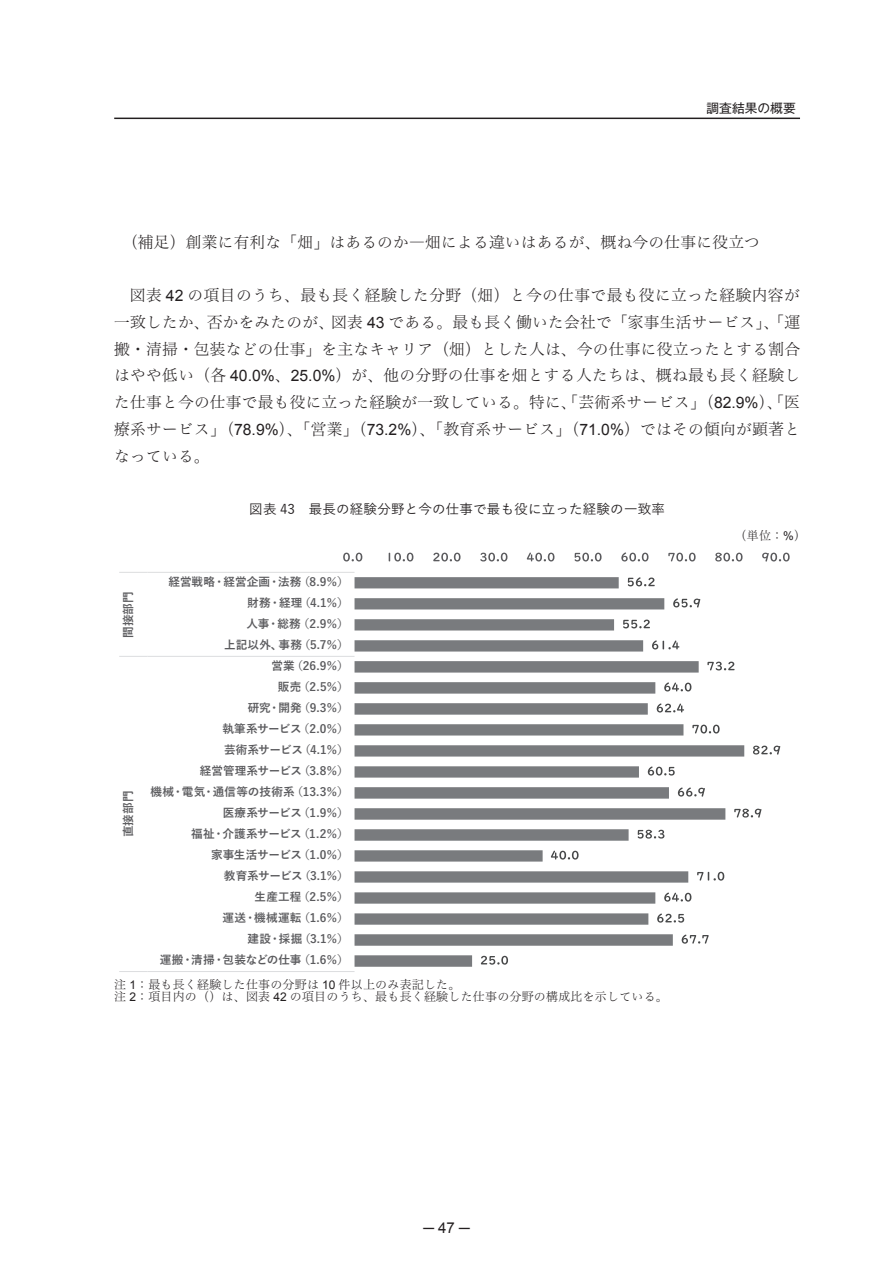
<style>
.page{position:relative;width:893px;height:1263px;background:#fff}
.page>*{position:absolute;margin:0;border:0;box-sizing:border-box;transform-origin:0 0}
.t1{font:15.75px/26.7px "Hira Min Pro W2";letter-spacing:.015em;color:#231f20;text-align:justify}
.t2{font:15px "Arial";color:#231f20}
.t3{font:500 13.5px "Yu Go";letter-spacing:.015em;color:#231f20}
.t4{font:12.75px "Gothic MB101 Pro";color:#231f20}
.t5{font:12px/12px "Hira Min Pro W2";letter-spacing:.015em;color:#231f20}
.t6{font:11.7px "Yu Go Bold 90 pv RKSJ H";color:#5b5b5e}
.t7{font:11.7px "Yu Go Bold 90 pv RKSJ H";letter-spacing:-.03em;color:#5b5b5e}
.t8{font:11.7px "Yu Go Bold 90 pv RKSJ H";letter-spacing:-.04em;color:#5b5b5e}
.t9{font:11.55px/21px "Yu Go Bold 90 pv RKSJ H";letter-spacing:.005em;color:#5b5b5e;text-align:right}
.t10{font:11.55px/21px "Yu Go Bold 90 pv RKSJ H";letter-spacing:-.03em;color:#5b5b5e;text-align:right}
.s1{font-family:"Arial"}
.s2{font-size:11.55px}
</style>
<div class="page">
<hr style="left:114px;top:118px;width:686px;height:1px;background:#231f20">
<svg style="left:355px;top:577px;width:389px;height:390px"></svg>
<hr style="left:148px;top:572px;width:207px;height:1px;background:#dcdddf">
<hr style="left:148px;top:656px;width:207px;height:1px;background:#dcdddf">
<hr style="left:148px;top:971px;width:207px;height:1px;background:#dcdddf">
<svg style="left:119px;top:572px;width:29px;height:1px"></svg>
<svg style="left:119px;top:656px;width:29px;height:1px"></svg>
<svg style="left:119px;top:971px;width:29px;height:1px"></svg>
<div style="left:623px;top:572px;width:36px;height:21px;background:#fff"></div>
<svg style="left:628px;top:577px;width:27px;height:9px"></svg>
<div style="left:668px;top:593px;width:37px;height:21px;background:#fff"></div>
<svg style="left:673px;top:598px;width:27px;height:9px"></svg>
<div style="left:618px;top:614px;width:37px;height:21px;background:#fff"></div>
<svg style="left:623px;top:620px;width:27px;height:8px"></svg>
<div style="left:647px;top:635px;width:37px;height:21px;background:#fff"></div>
<svg style="left:652px;top:640px;width:27px;height:9px"></svg>
<div style="left:702px;top:656px;width:37px;height:21px;background:#fff"></div>
<svg style="left:707px;top:662px;width:27px;height:8px"></svg>
<div style="left:659px;top:677px;width:37px;height:21px;background:#fff"></div>
<svg style="left:664px;top:682px;width:27px;height:9px"></svg>
<div style="left:652px;top:698px;width:36px;height:21px;background:#fff"></div>
<svg style="left:657px;top:703px;width:27px;height:9px"></svg>
<div style="left:687px;top:719px;width:37px;height:21px;background:#fff"></div>
<svg style="left:692px;top:725px;width:28px;height:8px"></svg>
<svg style="left:753px;top:746px;width:27px;height:8px"></svg>
<div style="left:643px;top:761px;width:36px;height:21px;background:#fff"></div>
<svg style="left:648px;top:766px;width:27px;height:9px"></svg>
<div style="left:673px;top:782px;width:36px;height:22px;background:#fff"></div>
<svg style="left:678px;top:787px;width:27px;height:10px"></svg>
<div style="left:729px;top:803px;width:37px;height:22px;background:#fff"></div>
<svg style="left:734px;top:809px;width:27px;height:8px"></svg>
<div style="left:632px;top:824px;width:37px;height:22px;background:#fff"></div>
<svg style="left:638px;top:830px;width:26px;height:8px"></svg>
<div style="left:546px;top:845px;width:37px;height:22px;background:#fff"></div>
<svg style="left:551px;top:851px;width:28px;height:8px"></svg>
<div style="left:692px;top:866px;width:37px;height:22px;background:#fff"></div>
<svg style="left:697px;top:872px;width:27px;height:9px"></svg>
<div style="left:659px;top:887px;width:37px;height:22px;background:#fff"></div>
<svg style="left:664px;top:892px;width:27px;height:10px"></svg>
<div style="left:652px;top:908px;width:37px;height:22px;background:#fff"></div>
<svg style="left:657px;top:913px;width:27px;height:10px"></svg>
<div style="left:677px;top:929px;width:36px;height:22px;background:#fff"></div>
<svg style="left:682px;top:935px;width:27px;height:9px"></svg>
<div style="left:476px;top:950px;width:37px;height:22px;background:#fff"></div>
<svg style="left:481px;top:956px;width:27px;height:9px"></svg>
<svg style="left:343px;top:553px;width:19px;height:8px"></svg>
<svg style="left:389px;top:553px;width:24px;height:8px"></svg>
<svg style="left:433px;top:553px;width:27px;height:8px"></svg>
<svg style="left:480px;top:553px;width:27px;height:8px"></svg>
<svg style="left:527px;top:553px;width:27px;height:8px"></svg>
<svg style="left:575px;top:553px;width:27px;height:8px"></svg>
<svg style="left:621px;top:552px;width:27px;height:9px"></svg>
<svg style="left:668px;top:553px;width:28px;height:8px"></svg>
<svg style="left:715px;top:553px;width:27px;height:8px"></svg>
<svg style="left:762px;top:553px;width:28px;height:8px"></svg>
<p class="t4" style="left:706px;top:97px;width:91px">調査結果の概要</p>
<p class="t1" style="left:122px;top:227px;width:639px">（補足）創業に有利な「畑」はあるのか―畑による違いはあるが、概ね今の仕事に役立つ</p>
<p class="t1" style="left:114px;top:281px;width:687px;text-indent:16px">図表 <span class="s1">42</span> の項目のうち、最も長く経験した分野（畑）と今の仕事で最も役に立った経験内容が一致したか、否かをみたのが、図表 <span class="s1">43</span> である。最も長く働いた会社で「家事生活サービス」、「運搬・清掃・包装などの仕事」を主なキャリア（畑）とした人は、今の仕事に役立ったとする割合はやや低い（各 <span class="s1">40.0%</span>、<span class="s1">25.0%</span>）が、他の分野の仕事を畑とする人たちは、概ね最も長く経験した仕事と今の仕事で最も役に立った経験が一致している。特に、「芸術系サービス」（<span class="s1">82.9%</span>）、「医療系サービス」（<span class="s1">78.9%</span>）、「営業」（<span class="s1">73.2%</span>）、「教育系サービス」（<span class="s1">71.0%</span>）ではその傾向が顕著となっている。</p>
<p class="t3" style="left:249px;top:497px;width:417px">図表 43　最長の経験分野と今の仕事で最も役に立った経験の一致率</p>
<p class="t5" style="left:735px;top:528px;width:73px">（単位：<span class="s1">%</span>）</p>
<p class="t9" style="left:169px;top:571px;width:182px">経営戦略・経営企画・法務（8.9％）財務・経理（4.1％）</p>
<p class="t6" style="left:247px;top:617px;width:104px">人事・総務（2.9<span class="s2">％）</span></p>
<p class="t9" style="left:224px;top:634px;width:126px">上記以外、事務（5.7％）営業（26.9％）<br>販売（2.5％）<br>研究・開発（9.3％）</p>
<p class="t8" style="left:222px;top:722px;width:128px">執筆系サービス（2.0<span class="s2">％）</span></p>
<p class="t10" style="left:200px;top:740px;width:151px">芸術系サービス（4.1％）<br>経営管理系サービス（3.8％）</p>
<p class="t6" style="left:150px;top:785px;width:200px">機械・電気・通信等の技術系（13.3<span class="s2">％）</span></p>
<p class="t10" style="left:191px;top:803px;width:159px">医療系サービス（1.9％）<br>福祉・介護系サービス（1.2％）</p>
<p class="t7" style="left:211px;top:848px;width:139px">家事生活サービス（1.0<span class="s2">％）</span></p>
<p class="t9" style="left:223px;top:866px;width:128px">教育系サービス（3.1％）生産工程（2.5％）<br>運送・機械運転（1.6％）建設・採掘（3.1％）</p>
<p class="t6" style="left:160px;top:953px;width:190px">運搬・清掃・包装などの仕事（1.6<span class="s2">％）</span></p>
<p class="t5" style="left:114px;top:977px;width:555px">注 <span class="s1">1</span>：最も長く経験した仕事の分野は <span class="s1">10</span> 件以上のみ表記した。<br>注 <span class="s1">2</span>：項目内の（）は、図表 <span class="s1">42</span> の項目のうち、最も長く経験した仕事の分野の構成比を示している。</p>
<p class="t9" style="left:118px;top:638px;width:48px;rotate:-90deg">間接部門</p>
<p class="t9" style="left:118px;top:837px;width:48px;rotate:-90deg">直接部門</p>
<p class="t2" style="left:423px;top:1218px;width:48px">─ 47 ─</p>
</div>
